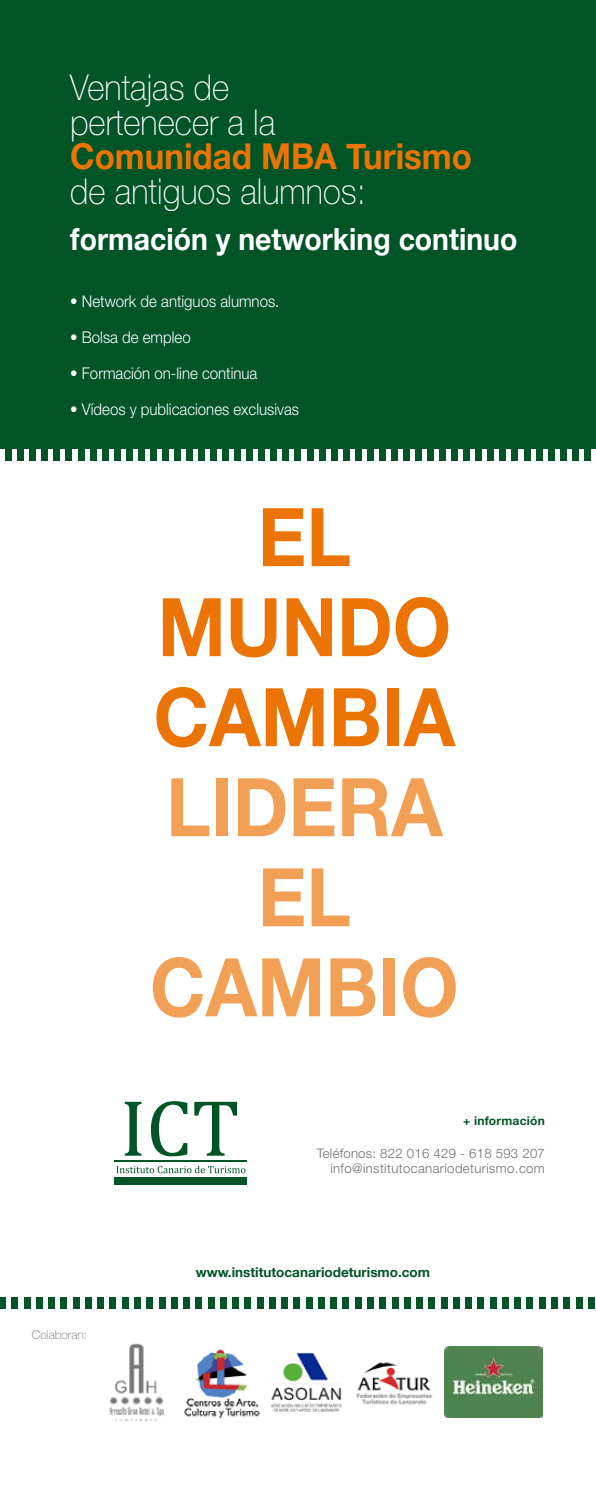
<style>
.page{position:relative;width:596px;height:1489px;background:#fff}
.page>*{position:absolute;margin:0;border:0;box-sizing:border-box;transform-origin:0 0}
.t1{font:700 81px/90px "Helvetica Neue";color:#f3a057;text-align:center;scale:.93 1}
.t2{font:700 81px/90px "Helvetica Neue";color:#eb7405;text-align:center;scale:.93 1}
.t3{font:100 35.7px/34.5px "Helvetica Neue";color:#fff;scale:.93 1}
.t4{font:700 35.7px "Helvetica Neue";color:#eb7405;scale:.93 1}
.t5{font:700 30.6px "Helvetica Neue";color:#fff;scale:.93 1}
.t6{font:300 16.2px "Helvetica Neue";color:#fff;scale:.93 1}
.t7{font:700 13.5px "Helvetica Neue";color:#005426}
.t8{font:300 13.2px/15px "Helvetica Neue";letter-spacing:.03em;color:#706f6f;text-align:right}
.t9{font:700 12px "Helvetica Neue";letter-spacing:.02em;color:#005426}
.t10{font:100 12px "Helvetica Neue";color:#706f6f}
</style>
<div class="page">
<div style="left:210px;top:449px;width:6px;height:11px;background:#005426"></div>
<div style="left:90px;top:449px;width:6px;height:11px;background:#005426"></div>
<div style="left:307px;top:449px;width:6px;height:11px;background:#005426"></div>
<div style="left:499px;top:449px;width:6px;height:11px;background:#005426"></div>
<div style="left:42px;top:449px;width:6px;height:11px;background:#005426"></div>
<div style="left:259px;top:449px;width:6px;height:11px;background:#005426"></div>
<div style="left:451px;top:449px;width:6px;height:11px;background:#005426"></div>
<div style="left:138px;top:449px;width:6px;height:11px;background:#005426"></div>
<div style="left:355px;top:449px;width:6px;height:11px;background:#005426"></div>
<div style="left:547px;top:449px;width:6px;height:11px;background:#005426"></div>
<div style="left:18px;top:449px;width:6px;height:11px;background:#005426"></div>
<div style="left:234px;top:449px;width:6px;height:11px;background:#005426"></div>
<div style="left:427px;top:449px;width:6px;height:11px;background:#005426"></div>
<div style="left:114px;top:449px;width:6px;height:11px;background:#005426"></div>
<div style="left:331px;top:449px;width:6px;height:11px;background:#005426"></div>
<div style="left:523px;top:449px;width:6px;height:11px;background:#005426"></div>
<div style="left:66px;top:449px;width:6px;height:11px;background:#005426"></div>
<div style="left:283px;top:449px;width:6px;height:11px;background:#005426"></div>
<div style="left:475px;top:449px;width:6px;height:11px;background:#005426"></div>
<div style="left:162px;top:449px;width:6px;height:11px;background:#005426"></div>
<div style="left:379px;top:449px;width:6px;height:11px;background:#005426"></div>
<div style="left:572px;top:449px;width:6px;height:11px;background:#005426"></div>
<div style="left:186px;top:449px;width:6px;height:11px;background:#005426"></div>
<div style="left:403px;top:449px;width:6px;height:11px;background:#005426"></div>
<div style="left:6px;top:449px;width:6px;height:11px;background:#005426"></div>
<div style="left:222px;top:449px;width:6px;height:11px;background:#005426"></div>
<div style="left:102px;top:449px;width:6px;height:11px;background:#005426"></div>
<div style="left:319px;top:449px;width:6px;height:11px;background:#005426"></div>
<div style="left:511px;top:449px;width:6px;height:11px;background:#005426"></div>
<div style="left:54px;top:449px;width:6px;height:11px;background:#005426"></div>
<div style="left:271px;top:449px;width:6px;height:11px;background:#005426"></div>
<div style="left:463px;top:449px;width:6px;height:11px;background:#005426"></div>
<div style="left:150px;top:449px;width:6px;height:11px;background:#005426"></div>
<div style="left:367px;top:449px;width:6px;height:11px;background:#005426"></div>
<div style="left:560px;top:449px;width:6px;height:11px;background:#005426"></div>
<div style="left:30px;top:449px;width:6px;height:11px;background:#005426"></div>
<div style="left:246px;top:449px;width:6px;height:11px;background:#005426"></div>
<div style="left:439px;top:449px;width:6px;height:11px;background:#005426"></div>
<div style="left:126px;top:449px;width:6px;height:11px;background:#005426"></div>
<div style="left:343px;top:449px;width:6px;height:11px;background:#005426"></div>
<div style="left:535px;top:449px;width:6px;height:11px;background:#005426"></div>
<div style="left:78px;top:449px;width:6px;height:11px;background:#005426"></div>
<div style="left:295px;top:449px;width:6px;height:11px;background:#005426"></div>
<div style="left:487px;top:449px;width:6px;height:11px;background:#005426"></div>
<div style="left:174px;top:449px;width:6px;height:11px;background:#005426"></div>
<div style="left:391px;top:449px;width:6px;height:11px;background:#005426"></div>
<div style="left:584px;top:449px;width:6px;height:11px;background:#005426"></div>
<div style="left:198px;top:449px;width:6px;height:11px;background:#005426"></div>
<div style="left:415px;top:449px;width:6px;height:11px;background:#005426"></div>
<div style="left:0;top:0;width:595px;height:449px;background:#005426"></div>
<div style="left:208px;top:1297px;width:6px;height:11px;background:#005426"></div>
<div style="left:85px;top:1297px;width:6px;height:11px;background:#005426"></div>
<div style="left:306px;top:1297px;width:6px;height:11px;background:#005426"></div>
<div style="left:502px;top:1297px;width:6px;height:11px;background:#005426"></div>
<div style="left:36px;top:1297px;width:6px;height:11px;background:#005426"></div>
<div style="left:257px;top:1297px;width:6px;height:11px;background:#005426"></div>
<div style="left:453px;top:1297px;width:6px;height:11px;background:#005426"></div>
<div style="left:134px;top:1297px;width:6px;height:11px;background:#005426"></div>
<div style="left:355px;top:1297px;width:6px;height:11px;background:#005426"></div>
<div style="left:551px;top:1297px;width:6px;height:11px;background:#005426"></div>
<div style="left:12px;top:1297px;width:6px;height:11px;background:#005426"></div>
<div style="left:232px;top:1297px;width:6px;height:11px;background:#005426"></div>
<div style="left:428px;top:1297px;width:6px;height:11px;background:#005426"></div>
<div style="left:110px;top:1297px;width:6px;height:11px;background:#005426"></div>
<div style="left:330px;top:1297px;width:6px;height:11px;background:#005426"></div>
<div style="left:526px;top:1297px;width:6px;height:11px;background:#005426"></div>
<div style="left:61px;top:1297px;width:6px;height:11px;background:#005426"></div>
<div style="left:281px;top:1297px;width:6px;height:11px;background:#005426"></div>
<div style="left:477px;top:1297px;width:6px;height:11px;background:#005426"></div>
<div style="left:159px;top:1297px;width:6px;height:11px;background:#005426"></div>
<div style="left:379px;top:1297px;width:6px;height:11px;background:#005426"></div>
<div style="left:575px;top:1297px;width:6px;height:11px;background:#005426"></div>
<div style="left:183px;top:1297px;width:6px;height:11px;background:#005426"></div>
<div style="left:404px;top:1297px;width:6px;height:11px;background:#005426"></div>
<div style="left:0;top:1297px;width:6px;height:11px;background:#005426"></div>
<div style="left:220px;top:1297px;width:6px;height:11px;background:#005426"></div>
<div style="left:98px;top:1297px;width:6px;height:11px;background:#005426"></div>
<div style="left:318px;top:1297px;width:6px;height:11px;background:#005426"></div>
<div style="left:514px;top:1297px;width:6px;height:11px;background:#005426"></div>
<div style="left:48px;top:1297px;width:7px;height:11px;background:#005426"></div>
<div style="left:269px;top:1297px;width:6px;height:11px;background:#005426"></div>
<div style="left:465px;top:1297px;width:6px;height:11px;background:#005426"></div>
<div style="left:147px;top:1297px;width:6px;height:11px;background:#005426"></div>
<div style="left:367px;top:1297px;width:6px;height:11px;background:#005426"></div>
<div style="left:563px;top:1297px;width:6px;height:11px;background:#005426"></div>
<div style="left:24px;top:1297px;width:6px;height:11px;background:#005426"></div>
<div style="left:245px;top:1297px;width:6px;height:11px;background:#005426"></div>
<div style="left:441px;top:1297px;width:6px;height:11px;background:#005426"></div>
<div style="left:122px;top:1297px;width:6px;height:11px;background:#005426"></div>
<div style="left:343px;top:1297px;width:6px;height:11px;background:#005426"></div>
<div style="left:539px;top:1297px;width:6px;height:11px;background:#005426"></div>
<div style="left:73px;top:1297px;width:6px;height:11px;background:#005426"></div>
<div style="left:294px;top:1297px;width:6px;height:11px;background:#005426"></div>
<div style="left:490px;top:1297px;width:6px;height:11px;background:#005426"></div>
<div style="left:171px;top:1297px;width:6px;height:11px;background:#005426"></div>
<div style="left:392px;top:1297px;width:6px;height:11px;background:#005426"></div>
<div style="left:588px;top:1297px;width:6px;height:11px;background:#005426"></div>
<div style="left:196px;top:1297px;width:6px;height:11px;background:#005426"></div>
<div style="left:416px;top:1297px;width:6px;height:11px;background:#005426"></div>
<svg style="left:125px;top:1101px;width:16px;height:54px"></svg>
<svg style="left:151px;top:1101px;width:36px;height:55px"></svg>
<svg style="left:194px;top:1101px;width:43px;height:54px"></svg>
<svg style="left:116px;top:1165px;width:129px;height:8px"></svg>
<hr style="left:114px;top:1160px;width:133px;height:1px;background:#005426">
<div style="left:114px;top:1177px;width:133px;height:7px;background:#005426"></div>
<img style="left:444px;top:1346px;width:98px;height:71px">
<img style="left:109px;top:1343px;width:56px;height:79px">
<img style="left:184px;top:1349px;width:75px;height:70px">
<img style="left:271px;top:1352px;width:71px;height:60px">
<img style="left:356px;top:1362px;width:77px;height:43px">
<h2 class="t3" style="left:70px;top:70px;width:222px">Ventajas de pertenecer a la</h2>
<h2 class="t4" style="left:70px;top:134px;width:433px">Comunidad MBA Turismo</h2>
<h2 class="t3" style="left:70px;top:174px;width:319px">de antiguos alumnos:</h2>
<h3 class="t5" style="left:70px;top:220px;width:482px">formación y networking continuo</h3>
<p class="t6" style="left:70px;top:288px;width:226px">• Network de antiguos alumnos.</p>
<p class="t6" style="left:70px;top:324px;width:131px">• Bolsa de empleo</p>
<p class="t6" style="left:70px;top:360px;width:203px">• Formación on-line continua</p>
<p class="t6" style="left:70px;top:396px;width:247px">• Vídeos y publicaciones exclusivas</p>
<h1 class="t2" style="left:153px;top:490px;width:325px">EL<br>MUNDO<br>CAMBIA</h1>
<h1 class="t1" style="left:150px;top:760px;width:333px">LIDERA<br>EL<br>CAMBIO</h1>
<p class="t9" style="left:462px;top:1113px;width:83px">+ información</p>
<p class="t8" style="left:316px;top:1144px;width:229px">Teléfonos: 822 016 429 - 618 593 207 info@institutocanariodeturismo.com</p>
<p class="t10" style="left:32px;top:1327px;width:56px">Colaboran:</p>
<p class="t7" style="left:195px;top:1263px;width:236px">www.institutocanariodeturismo.com</p>
</div>
